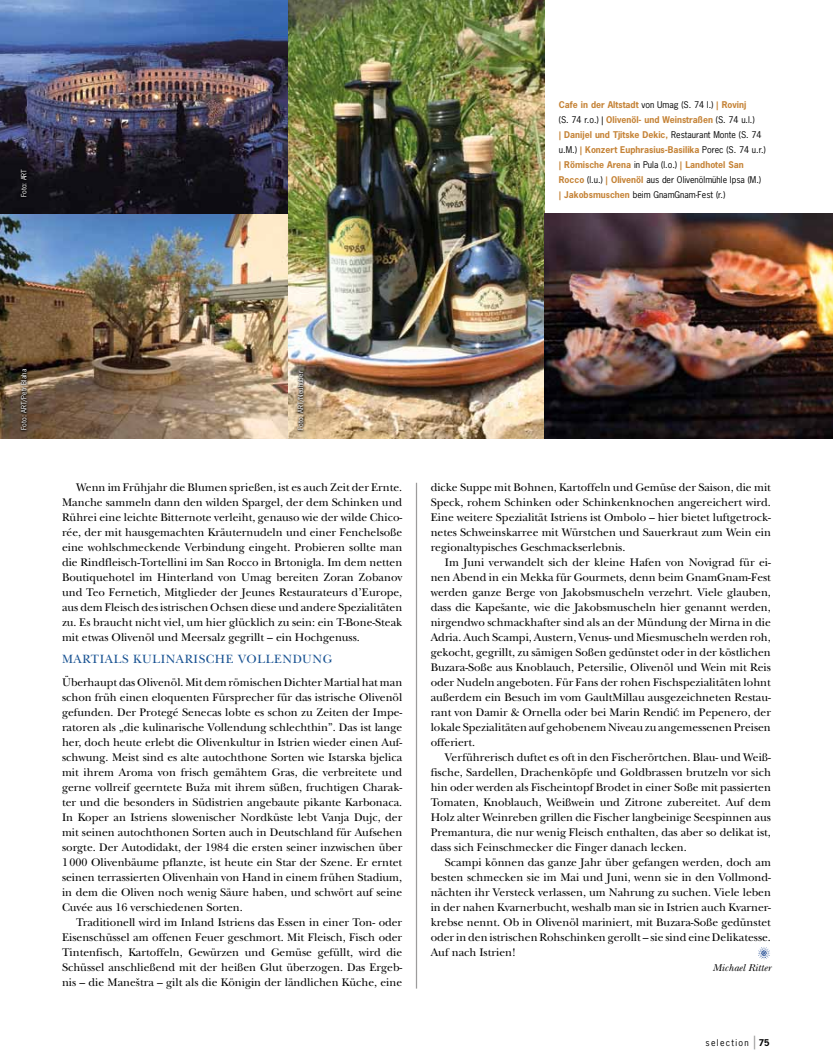
<style>
.page{position:relative;width:833px;height:1063px;background:#fff}
.page>*{position:absolute;margin:0;border:0;box-sizing:border-box;transform-origin:0 0}
.t1{font:12.5px "New Baskerville Std";color:#185292}
.t2{font:11.5px/15px "New Baskerville Std";color:#000;text-align:justify}
.t3{font:italic 10.25px "New Baskerville Std";letter-spacing:.01em;color:#000}
.t4{font:700 8.75px/15px "News Gothic Std";color:#c58337}
.t5{font:8.75px "News Gothic Std";letter-spacing:.15em;color:#000}
.t6{font:6.88px "News Gothic Std";color:#fff}
.s1{font-weight:400;color:#000}
.s2{font-size:13.75px;color:#9d9c9c}
.s3{font-weight:700}
</style>
<div class="page">
<img style="left:0;top:0;width:544px;height:438px">
<img style="left:544px;top:213px;width:289px;height:225px">
<svg style="left:758px;top:947px;width:12px;height:10px"></svg>
<div style="left:19px;top:166px;width:10px;height:34px;background:#0b0a0e"></div>
<div style="left:19px;top:367px;width:11px;height:66px;background:#000;opacity:.95"></div>
<div style="left:295px;top:368px;width:12px;height:65px;background:#000;opacity:.95"></div>
<hr style="left:416px;top:483px;width:1px;height:506px;background:#9d9c9c">
<p class="t6" style="left:20px;top:197px;width:30px;rotate:-90deg">Foto: ART</p>
<p class="t4" style="left:559px;top:97px;width:208px">Cafe in der Altstadt <span class="s1">von Umag (S. 74 l.)</span> | Rovinj<br><span class="s1">(S. 74 r.o.) |</span> Olivenöl- und Weinstraßen <span class="s1">(S. 74 u.l.)<br></span>| Danijel und Tjitske Dekic, <span class="s1">Restaurant Monte (S. 74 u.M.)</span> | Konzert Euphrasius-Basilika <span class="s1">Porec (S. 74 u.r.) </span>| Römische Arena <span class="s1">in Pula (l.o.)</span> | Landhotel San Rocco <span class="s1">(l.u.)</span> | Olivenöl <span class="s1">aus der Olivenölmühle Ipsa (M.)<br></span>| Jakobsmuschen <span class="s1">beim GnamGnam-Fest (r.)</span></p>
<p class="t6" style="left:20px;top:430px;width:63px;rotate:-90deg">Foto: ART/Petr Blaha</p>
<p class="t6" style="left:296px;top:430px;width:61px;rotate:-90deg">Foto: ART/Neuhuber</p>
<p class="t2" style="left:62px;top:480px;width:342px;text-indent:14px">Wenn im Frühjahr die Blumen sprießen, ist es auch Zeit der Ernte.<br>Manche sammeln dann den wilden Spargel, der dem Schinken und Rührei eine leichte Bitternote verleiht, genauso wie der wilde Chico&shy;rée, der mit hausgemachten Kräuternudeln und einer Fenchelsoße eine wohlschmeckende Verbindung eingeht. Probieren sollte man die Rindfleisch-Tortellini im San Rocco in Brtonigla. Im dem netten Boutiquehotel im Hinterland von Umag bereiten Zoran Zobanov und Teo Fernetich, Mitglieder der Jeunes Restaurateurs d’Europe, aus dem Fleisch des istrischen Ochsen diese und andere Spezialitäten zu. Es braucht nicht viel, um hier glücklich zu sein: ein T-Bone-Steak mit etwas Olivenöl und Meersalz gegrillt – ein Hochgenuss.</p>
<p class="t1" style="left:62px;top:652px;width:21px">Martials</p>
<p class="t1" style="left:133px;top:652px;width:10px">kulinarische</p>
<p class="t1" style="left:238px;top:652px;width:19px">Vollendung</p>
<p class="t2" style="left:62px;top:675px;width:342px">Überhaupt das Olivenöl. Mit dem römischen Dichter Martial hat man schon früh einen eloquenten Fürsprecher für das istrische Olivenöl gefunden. Der Protegé Senecas lobte es schon zu Zeiten der Impe&shy;ratoren als „die kulinarische Vollendung schlechthin”. Das ist lange her, doch heute erlebt die Olivenkultur in Istrien wieder einen Auf&shy;schwung. Meist sind es alte autochthone Sorten wie Istarska bjelica mit ihrem Aroma von frisch gemähtem Gras, die verbreitete und gerne vollreif geerntete Buža mit ihrem süßen, fruchtigen Charak&shy;ter und die besonders in Südistrien angebaute pikante Karbonaca.<br>In Koper an Istriens slowenischer Nordküste lebt Vanja Dujc, der mit seinen autochthonen Sorten auch in Deutschland für Aufsehen sorgte. Der Autodidakt, der 1984 die ersten seiner inzwischen über 1000 Olivenbäume pflanzte, ist heute ein Star der Szene. Er erntet seinen terrassierten Olivenhain von Hand in einem frühen Stadium, in dem die Oliven noch wenig Säure haben, und schwört auf seine Cuvée aus 16 verschiedenen Sorten.</p>
<p class="t2" style="left:62px;top:915px;width:342px;text-indent:14px">Traditionell wird im Inland Istriens das Essen in einer Ton- oder Eisenschüssel am offenen Feuer geschmort. Mit Fleisch, Fisch oder Tintenfisch, Kartoffeln, Gewürzen und Gemüse gefüllt, wird die Schüssel anschließend mit der heißen Glut überzogen. Das Ergeb&shy;nis – die Maneštra – gilt als die Königin der ländlichen Küche, eine</p>
<p class="t2" style="left:431px;top:480px;width:342px">dicke Suppe mit Bohnen, Kartoffeln und Gemüse der Saison, die mit Speck, rohem Schinken oder Schinkenknochen angereichert wird.<br>Eine weitere Spezialität Istriens ist Ombolo – hier bietet luftgetrock&shy;netes Schweinskarree mit Würstchen und Sauerkraut zum Wein ein regionaltypisches Geschmackserlebnis.</p>
<p class="t2" style="left:431px;top:555px;width:342px;text-indent:14px">Im Juni verwandelt sich der kleine Hafen von Novigrad für ei&shy;nen Abend in ein Mekka für Gourmets, denn beim GnamGnam-Fest werden ganze Berge von Jakobsmuscheln verzehrt. Viele glauben, dass die Kapešante, wie die Jakobsmuscheln hier genannt werden, nirgendwo schmackhafter sind als an der Mündung der Mirna in die Adria. Auch Scampi, Austern, Venus- und Miesmuscheln werden roh, gekocht, gegrillt, zu sämigen Soßen gedünstet oder in der köstlichen Buzara-Soße aus Knoblauch, Petersilie, Olivenöl und Wein mit Reis oder Nudeln angeboten. Für Fans der rohen Fischspezialitäten lohnt außerdem ein Besuch im vom GaultMillau ausgezeichneten Restau&shy;rant von Damir &amp; Ornella oder bei Marin Rendi´c im Pepenero, der lokale Spezialitäten auf gehobenem Niveau zu angemessenen Preisen offeriert.</p>
<p class="t2" style="left:431px;top:750px;width:342px;text-indent:14px">Verführerisch duftet es oft in den Fischerörtchen. Blau- und Weiß&shy;fische, Sardellen, Drachenköpfe und Goldbrassen brutzeln vor sich hin oder werden als Fischeintopf Brodet in einer Soße mit passierten Tomaten, Knoblauch, Weißwein und Zitrone zubereitet. Auf dem Holz alter Weinreben grillen die Fischer langbeinige Seespinnen aus Premantura, die nur wenig Fleisch enthalten, das aber so delikat ist, dass sich Feinschmecker die Finger danach lecken.</p>
<p class="t2" style="left:431px;top:855px;width:342px;text-indent:14px">Scampi können das ganze Jahr über gefangen werden, doch am besten schmecken sie im Mai und Juni, wenn sie in den Vollmond&shy;nächten ihr Versteck verlassen, um Nahrung zu suchen. Viele leben in der nahen Kvarnerbucht, weshalb man sie in Istrien auch Kvarner&shy;krebse nennt. Ob in Olivenöl mariniert, mit Buzara-Soße gedünstet oder in den istrischen Rohschinken gerollt – sie sind eine Delikatesse.<br>Auf nach Istrien!</p>
<p class="t3" style="left:712px;top:962px;width:60px">Michael Ritter</p>
<p class="t5" style="left:705px;top:1037px;width:66px">selection <span class="s2">|</span> <span class="s3">75</span></p>
</div>
